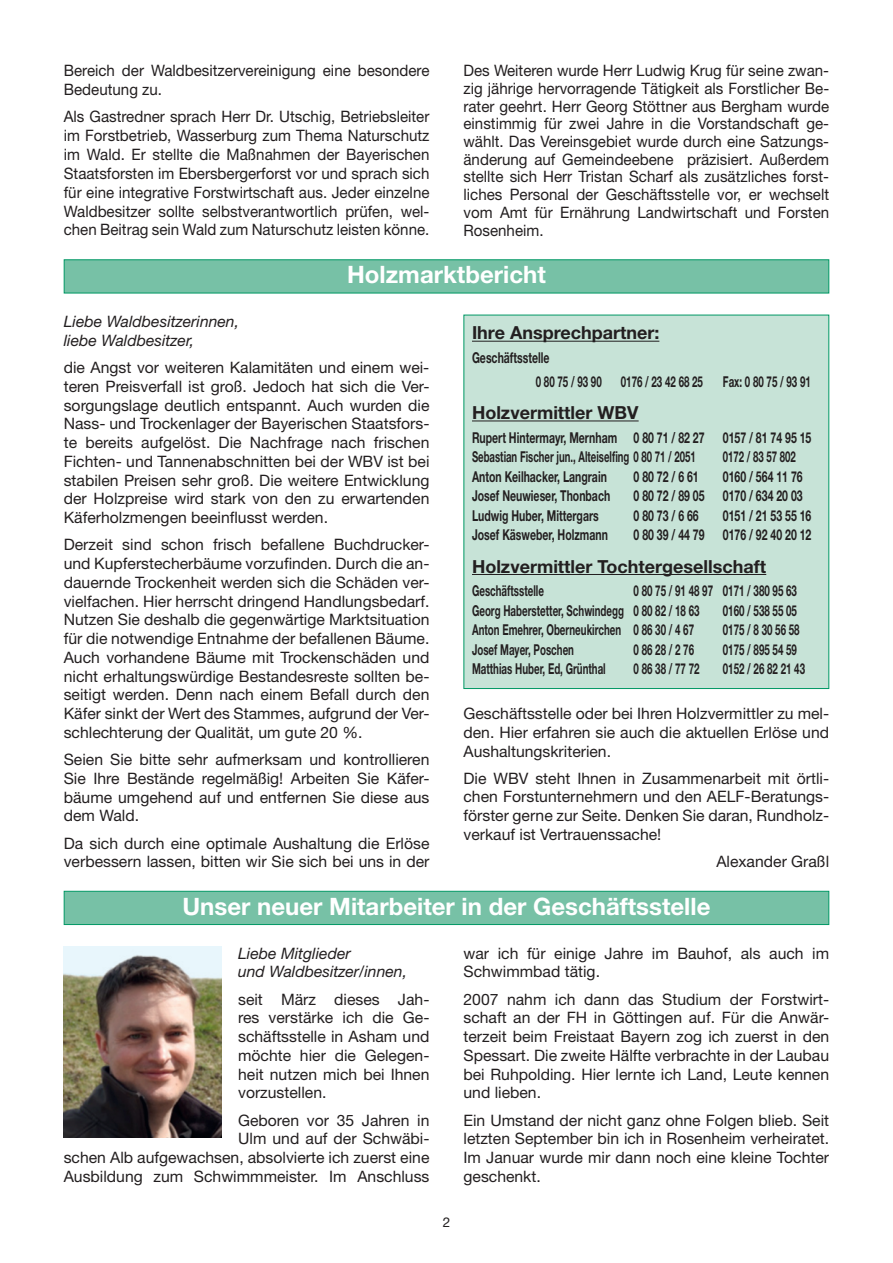
<style>
.page{position:relative;width:893px;height:1263px;background:#fff}
.page>*{position:absolute;margin:0;border:0;box-sizing:border-box;transform-origin:0 0}
.t1{font:700 24px "Helvetica Neue";color:#fff}
.t2{font:700 18px "Helvetica Neue";color:#231f20}
.t3{font:15.75px/18.8px "Helvetica Neue";color:#231f20;text-align:justify}
.t4{font:15.75px/17.7px "Helvetica Neue";color:#231f20;text-align:justify;scale:.96 1}
.t5{font:italic 15.75px/18.8px "Helvetica Neue";color:#231f20}
.t6{font:700 15px/23.7px "Helvetica Neue";color:#231f20;scale:.7 1}
.t7{font:700 15px/19.5px "Helvetica Neue";color:#231f20;scale:.65 1}
.t8{font:700 15px "Helvetica Neue";color:#231f20;scale:.64 1}
.t9{font:13.5px "Helvetica Neue";color:#231f20}
</style>
<div class="page">
<div style="left:463px;top:315px;width:366px;height:374px;background:#c7e3d7"></div>
<hr style="left:472px;top:341px;width:187px;height:1px;background:#231f20">
<hr style="left:472px;top:420px;width:167px;height:1px;background:#231f20">
<hr style="left:472px;top:574px;width:294px;height:1px;background:#231f20">
<div style="left:64px;top:259px;width:765px;height:34px;background:#77c1a6"></div>
<div style="left:64px;top:891px;width:765px;height:34px;background:#77c1a6;border:1px solid #009864"></div>
<img style="left:64px;top:946px;width:157px;height:191px">
<p class="t4" style="left:463px;top:61px;width:382px">Des Weiteren wurde Herr Ludwig Krug für seine zwan&shy;zig jährige hervorragende Tätigkeit als Forstlicher Be&shy;rater geehrt. Herr Georg Stöttner aus Bergham wurde einstimmig für zwei Jahre in die Vorstandschaft ge&shy;wählt. Das Vereinsgebiet wurde durch eine Satzungs&shy;änderung auf Gemeindeebene präzisiert. Außerdem stellte sich Herr Tristan Scharf als zusätzliches forst&shy;liches Personal der Geschäftsstelle vor, er wechselt vom Amt für Ernährung Landwirtschaft und Forsten Rosenheim.</p>
<h1 class="t1" style="left:347px;top:260px;width:200px">Holzmarktbericht</h1>
<p class="t4" style="left:64px;top:61px;width:382px;line-height:18.8px">Bereich der Waldbesitzervereinigung eine besondere<br>Bedeutung zu.</p>
<p class="t4" style="left:64px;top:107px;width:382px;line-height:18.8px">Als Gastredner sprach Herr Dr. Utschig, Betriebsleiter im Forstbetrieb, Wasserburg zum Thema Naturschutz im Wald. Er stellte die Maßnahmen der Bayerischen Staatsforsten im Ebersbergerforst vor und sprach sich für eine integrative Forstwirtschaft aus. Jeder einzelne Waldbesitzer sollte selbstverantwortlich prüfen, wel&shy;chen Beitrag sein Wald zum Naturschutz leisten könne.</p>
<p class="t5" style="left:64px;top:312px;width:177px">Liebe Waldbesitzerinnen, liebe Waldbesitzer,</p>
<p class="t3" style="left:64px;top:358px;width:367px">die Angst vor weiteren Kalamitäten und einem wei&shy;teren Preisverfall ist groß. Jedoch hat sich die Ver&shy;sorgungslage deutlich entspannt. Auch wurden die Nass- und Trockenlager der Bayerischen Staatsfors&shy;te bereits aufgelöst. Die Nachfrage nach frischen Fichten- und Tannenabschnitten bei der WBV ist bei stabilen Preisen sehr groß. Die weitere Entwicklung der Holzpreise wird stark von den zu erwartenden Käferholzmengen beeinflusst werden.</p>
<p class="t3" style="left:64px;top:535px;width:367px">Derzeit sind schon frisch befallene Buchdrucker&shy;und Kupferstecherbäume vorzufinden. Durch die an&shy;dauernde Trockenheit werden sich die Schäden ver&shy;vielfachen. Hier herrscht dringend Handlungsbedarf.<br>Nutzen Sie deshalb die gegenwärtige Marktsituation für die notwendige Entnahme der befallenen Bäume.<br>Auch vorhandene Bäume mit Trockenschäden und nicht erhaltungswürdige Bestandesreste sollten be&shy;seitigt werden. Denn nach einem Befall durch den Käfer sinkt der Wert des Stammes, aufgrund der Ver&shy;schlechterung der Qualität, um gute 20 %.</p>
<p class="t3" style="left:64px;top:750px;width:367px">Seien Sie bitte sehr aufmerksam und kontrollieren Sie Ihre Bestände regelmäßig! Arbeiten Sie Käfer&shy;bäume umgehend auf und entfernen Sie diese aus dem Wald.</p>
<p class="t3" style="left:64px;top:833px;width:367px">Da sich durch eine optimale Aushaltung die Erlöse verbessern lassen, bitten wir Sie sich bei uns in der</p>
<p class="t2" style="left:472px;top:322px;width:189px">Ihre Ansprechpartner:</p>
<p class="t6" style="left:536px;top:346px;width:96px;text-indent:-64px">Geschäftsstelle<br>0 80 75 / 93 90</p>
<p class="t7" style="left:621px;top:371px;width:128px">0176 / 23 42 68 25</p>
<p class="t7" style="left:723px;top:371px;width:137px">Fax: 0 80 75 / 93 91</p>
<p class="t2" style="left:472px;top:402px;width:168px">Holzvermittler WBV</p>
<p class="t6" style="left:472px;top:427px;width:486px;line-height:19.5px">Rupert Hintermayr, Mernham 0 80 71 / 82 27 0157 / 81 74 95 15<br>Sebastian Fischer jun., Alteiselfing 0 80 71 / 2051</p>
<p class="t8" style="left:723px;top:448px;width:115px">0172 / 83 57 802</p>
<p class="t6" style="left:472px;top:464px;width:194px">Anton Keilhacker, Langrain</p>
<p class="t6" style="left:634px;top:464px;width:95px">0 80 72 / 6 61</p>
<p class="t6" style="left:723px;top:464px;width:115px">0160 / 564 11 76</p>
<p class="t6" style="left:472px;top:484px;width:199px">Josef Neuwieser, Thonbach</p>
<p class="t6" style="left:634px;top:484px;width:243px">0 80 72 / 89 05 0170 / 634 20 03</p>
<p class="t6" style="left:472px;top:503px;width:183px">Ludwig Huber, Mittergars</p>
<p class="t6" style="left:634px;top:503px;width:95px">0 80 73 / 6 66</p>
<p class="t6" style="left:723px;top:503px;width:128px">0151 / 21 53 55 16</p>
<p class="t6" style="left:472px;top:523px;width:196px">Josef Käsweber, Holzmann</p>
<p class="t6" style="left:634px;top:523px;width:256px">0 80 39 / 44 79 0176 / 92 40 20 12</p>
<p class="t2" style="left:472px;top:555px;width:296px">Holzvermittler Tochtergesellschaft</p>
<p class="t7" style="left:472px;top:581px;width:112px">Geschäftsstelle</p>
<p class="t7" style="left:472px;top:581px;width:501px;text-indent:162px">0 80 75 / 91 48 97 0171 / 380 95 63<br>Georg Haberstetter, Schwindegg 0 80 82 / 18 63</p>
<p class="t7" style="left:723px;top:600px;width:115px">0160 / 538 55 05</p>
<p class="t7" style="left:472px;top:620px;width:343px">Anton Emehrer, Oberneukirchen 0 86 30 / 4 67</p>
<p class="t7" style="left:723px;top:620px;width:120px">0175 / 8 30 56 58</p>
<p class="t7" style="left:472px;top:639px;width:158px">Josef Mayer, Poschen</p>
<p class="t7" style="left:634px;top:639px;width:95px">0 86 28 / 2 76</p>
<p class="t7" style="left:723px;top:639px;width:115px">0175 / 895 54 59</p>
<p class="t7" style="left:472px;top:659px;width:207px">Matthias Huber, Ed, Grünthal</p>
<p class="t7" style="left:634px;top:659px;width:103px">0 86 38 / 77 72</p>
<p class="t7" style="left:723px;top:659px;width:128px">0152 / 26 82 21 43</p>
<p class="t3" style="left:463px;top:704px;width:367px">Geschäftsstelle oder bei Ihren Holzvermittler zu mel&shy;den. Hier erfahren sie auch die aktuellen Erlöse und Aushaltungskriterien.</p>
<p class="t3" style="left:463px;top:768px;width:367px">Die WBV steht Ihnen in Zusammenarbeit mit örtli&shy;chen Forstunternehmern und den AELF-Beratungs&shy;förster gerne zur Seite. Denken Sie daran, Rundholz&shy;verkauf ist Vertrauenssache!</p>
<p class="t3" style="left:716px;top:852px;width:114px">Alexander Graßl</p>
<h1 class="t1" style="left:183px;top:891px;width:529px">Unser neuer Mitarbeiter in der Geschäftsstelle</h1>
<p class="t5" style="left:238px;top:943px;width:170px">Liebe Mitglieder<br>und Waldbesitzer/innen,</p>
<p class="t3" style="left:238px;top:989px;width:193px">seit März dieses Jah&shy;res verstärke ich die Ge&shy;schäftsstelle in Asham und möchte hier die Gelegen&shy;heit nutzen mich bei Ihnen vorzustellen.</p>
<p class="t3" style="left:64px;top:1110px;width:367px;text-align:right">Geboren vor 35 Jahren in<br>Ulm und auf der Schwäbi-<br>schen Alb aufgewachsen, absolvierte ich zuerst eine Ausbildung zum Schwimmmeister. Im Anschluss</p>
<p class="t3" style="left:463px;top:943px;width:367px">war ich für einige Jahre im Bauhof, als auch im<br>Schwimmbad tätig.</p>
<p class="t3" style="left:463px;top:989px;width:367px">2007 nahm ich dann das Studium der Forstwirt&shy;schaft an der FH in Göttingen auf. Für die Anwär&shy;terzeit beim Freistaat Bayern zog ich zuerst in den Spessart. Die zweite Hälfte verbrachte in der Laubau bei Ruhpolding. Hier lernte ich Land, Leute kennen und lieben.</p>
<p class="t3" style="left:463px;top:1110px;width:367px">Ein Umstand der nicht ganz ohne Folgen blieb. Seit letzten September bin ich in Rosenheim verheiratet.<br>Im Januar wurde mir dann noch eine kleine Tochter geschenkt.</p>
<p class="t9" style="left:443px;top:1214px;width:9px">2</p>
</div>
